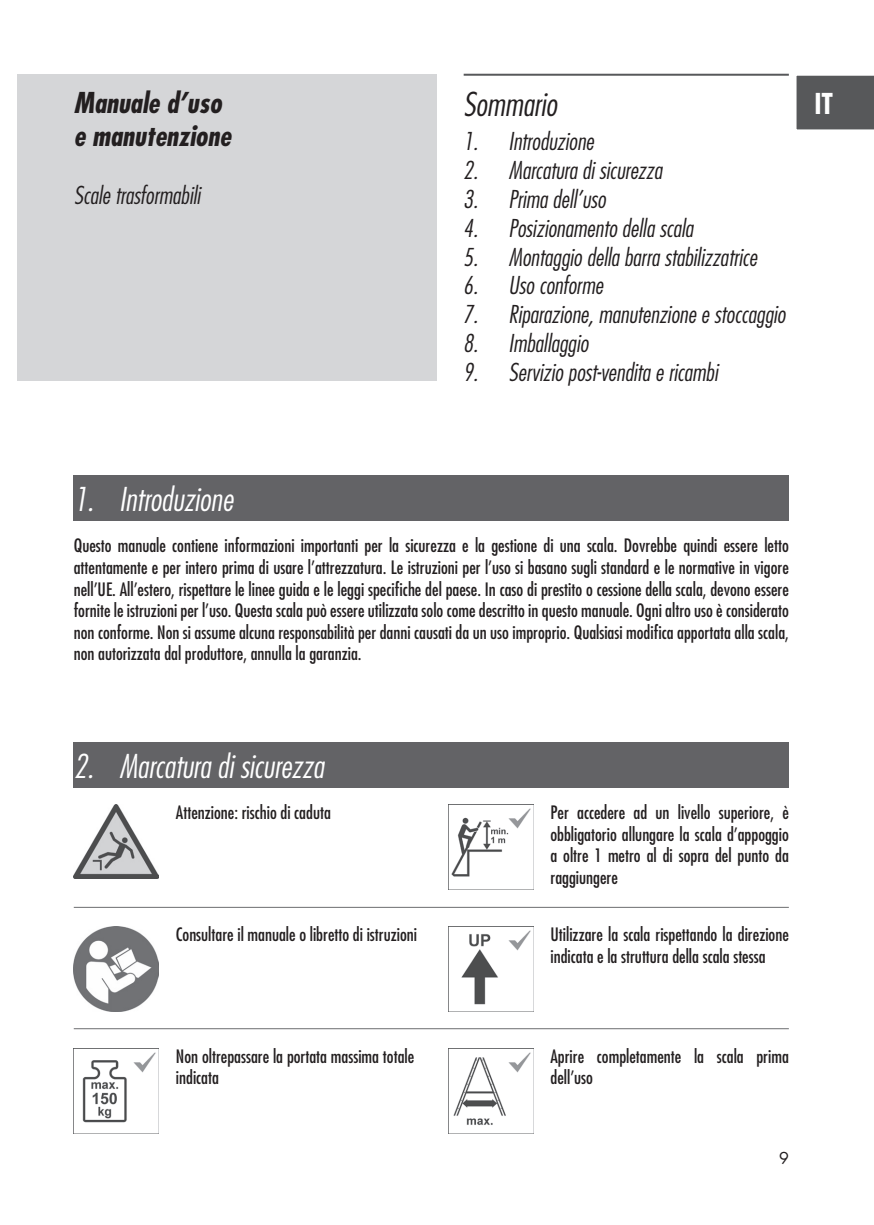
<style>
.page{position:relative;width:874px;height:1225px;background:#fff}
.page>*{position:absolute;margin:0;border:0;box-sizing:border-box;transform-origin:0 0}
.t1{font:italic 300 condensed 32px "Futura";color:#fff}
.t2{font:italic 300 condensed 32px "Futura";color:#231f20}
.t3{font:italic 700 condensed 28px/33.6px "Futura";color:#231f20}
.t4{font:700 condensed 28px "Futura";color:#fff}
.t5{font:italic 300 condensed 24px "Futura";color:#231f20}
.t6{font:condensed 18px/21.6px "Futura";color:#231f20}
.t7{font:16px "Futura";color:#231f20}
</style>
<div class="page">
<div style="left:17px;top:74px;width:420px;height:306px;background:#d5d6d8"></div>
<div style="left:74px;top:475px;width:714px;height:45px;background:#636366"></div>
<div style="left:796px;top:75px;width:77px;height:55px;background:#57585a"></div>
<hr style="left:463px;top:74px;width:325px;height:2px;background:#57585a">
<div style="left:74px;top:742px;width:714px;height:45px;background:#636366"></div>
<hr style="left:74px;top:907px;width:714px;height:1px;background:#6c6d70">
<img style="left:74px;top:926px;width:85px;height:85px">
<img style="left:74px;top:1048px;width:85px;height:85px">
<img style="left:74px;top:804px;width:85px;height:74px">
<hr style="left:74px;top:1028px;width:714px;height:1px;background:#6c6d70">
<img style="left:448px;top:804px;width:85px;height:85px">
<img style="left:448px;top:926px;width:85px;height:85px">
<img style="left:448px;top:1048px;width:85px;height:85px">
<h2 class="t3" style="left:74px;top:85px;width:159px">Manuale d’uso e manutenzione</h2>
<h3 class="t5" style="left:74px;top:180px;width:128px">Scale trasformabili</h3>
<h1 class="t2" style="left:463px;top:84px;width:95px">Sommario</h1>
<h3 class="t5" style="left:463px;top:126px;width:132px">1. Introduzione</h3>
<h3 class="t5" style="left:463px;top:155px;width:200px">2. Marcatura di sicurezza</h3>
<h3 class="t5" style="left:463px;top:184px;width:144px">3. Prima dell’uso</h3>
<h3 class="t5" style="left:463px;top:213px;width:231px">4. Posizionamento della scala</h3>
<h3 class="t5" style="left:463px;top:242px;width:295px">5. Montaggio della barra stabilizzatrice</h3>
<h3 class="t5" style="left:463px;top:270px;width:141px">6. Uso conforme</h3>
<h3 class="t5" style="left:463px;top:299px;width:324px">7. Riparazione, manutenzione e stoccaggio</h3>
<h3 class="t5" style="left:463px;top:328px;width:127px">8. Imballaggio</h3>
<h3 class="t5" style="left:463px;top:357px;width:256px">9. Servizio post-vendita e ricambi</h3>
<h2 class="t4" style="left:814px;top:86px;width:20px">IT</h2>
<h1 class="t1" style="left:74px;top:479px;width:161px">1. Introduzione</h1>
<p class="t6" style="left:74px;top:534px;width:716px;text-align:justify">Questo manuale contiene informazioni importanti per la sicurezza e la gestione di una scala. Dovrebbe quindi essere letto attentamente e per intero prima di usare l’attrezzatura. Le istruzioni per l’uso si basano sugli standard e le normative in vigore nell’UE. All’estero, rispettare le linee guida e le leggi specifiche del paese. In caso di prestito o cessione della scala, devono essere fornite le istruzioni per l’uso. Questa scala può essere utilizzata solo come descritto in questo manuale. Ogni altro uso è considerato non conforme. Non si assume alcuna responsabilità per danni causati da un uso improprio. Qualsiasi modifica apportata alla scala, non autorizzata dal produttore, annulla la garanzia.</p>
<h1 class="t1" style="left:74px;top:745px;width:251px">2. Marcatura di sicurezza</h1>
<p class="t6" style="left:176px;top:801px;width:156px">Attenzione: rischio di caduta</p>
<p class="t6" style="left:550px;top:801px;width:240px;text-align:justify">Per accedere ad un livello superiore, è obbligatorio allungare la scala d’appoggio a oltre 1 metro al di sopra del punto da raggiungere</p>
<p class="t6" style="left:550px;top:923px;width:240px">Utilizzare la scala rispettando la direzione indicata e la struttura della scala stessa</p>
<p class="t6" style="left:176px;top:923px;width:242px">Consultare il manuale o libretto di istruzioni</p>
<p class="t6" style="left:176px;top:1045px;width:240px">Non oltrepassare la portata massima totale indicata</p>
<p class="t6" style="left:550px;top:1045px;width:240px">Aprire completamente la scala prima dell’uso</p>
<p class="t7" style="left:778px;top:1146px;width:11px">9</p>
</div>
